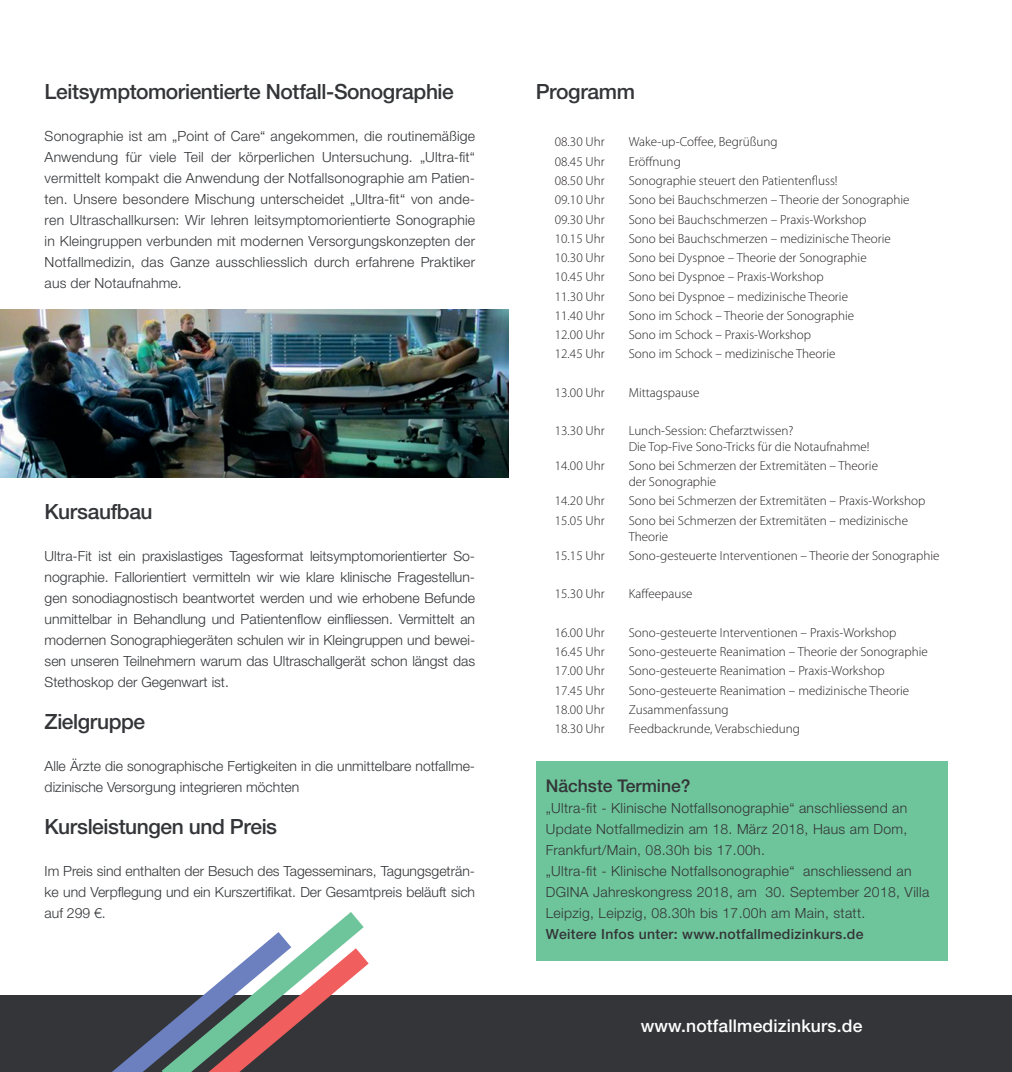
<style>
.page{position:relative;width:1012px;height:1072px;background:#fff}
.page>*{position:absolute;margin:0;border:0;box-sizing:border-box;transform-origin:0 0}
.t1{font:500 21px "Helvetica Neue LT Std";letter-spacing:-.02em;color:#333538}
.t2{font:500 17.5px "Helvetica Neue LT Std";letter-spacing:.01em;color:#fff}
.t3{font:500 17.5px "Helvetica Neue LT Std";color:#333538}
.t4{font:300 14px/21px "Helvetica Neue LT Std";letter-spacing:.02em;color:#333538;text-align:justify}
.t5{font:300 14px/21px "Helvetica Neue LT Std";color:#333538}
.t6{font:500 14px "Helvetica Neue LT Std";letter-spacing:.02em;color:#333538}
.t7{font:300 13.12px/15.8px "Myriad Pro";color:#231f20}
</style>
<div class="page">
<div style="left:536px;top:761px;width:411px;height:199px;background:#6fc59b"></div>
<div style="left:1px;top:995px;width:1011px;height:76px;background:#333538"></div>
<svg style="left:113px;top:912px;width:256px;height:159px"></svg>
<img style="left:0;top:309px;width:508px;height:168px">
<h1 class="t1" style="left:45px;top:79px;width:411px">Leitsymptomorientierte Notfall-Sonographie</h1>
<p class="t4" style="left:45px;top:125px;width:432px">Sonographie ist am „Point of Care“ angekommen, die routinemäßige Anwendung für viele Teil der körperlichen Untersuchung. „Ultra-fit“ vermittelt kompakt die Anwendung der Notfallsonographie am Patien&shy;ten. Unsere besondere Mischung unterscheidet „Ultra-fit“ von ande&shy;ren Ultraschallkursen: Wir lehren leitsymptomorientierte Sonographie in Kleingruppen verbunden mit modernen Versorgungskonzepten der Notfallmedizin, das Ganze ausschliesslich durch erfahrene Praktiker aus der Notaufnahme.</p>
<h1 class="t1" style="left:45px;top:499px;width:109px">Kursaufbau</h1>
<p class="t4" style="left:45px;top:545px;width:432px">Ultra-Fit ist ein praxislastiges Tagesformat leitsymptomorientierter So&shy;nographie. Fallorientiert vermitteln wir wie klare klinische Fragestellun&shy;gen sonodiagnostisch beantwortet werden und wie erhobene Befunde unmittelbar in Behandlung und Patientenflow einfliessen. Vermittelt an modernen Sonographiegeräten schulen wir in Kleingruppen und bewei&shy;sen unseren Teilnehmern warum das Ultraschallgerät schon längst das Stethoskop der Gegenwart ist.</p>
<h1 class="t1" style="left:45px;top:709px;width:102px">Zielgruppe</h1>
<p class="t5" style="left:45px;top:755px;width:432px">Alle Ärzte die sonographische Fertigkeiten in die unmittelbare notfallme&shy;dizinische Versorgung integrieren möchten</p>
<h1 class="t1" style="left:45px;top:814px;width:234px">Kursleistungen und Preis</h1>
<p class="t4" style="left:45px;top:860px;width:432px">Im Preis sind enthalten der Besuch des Tagesseminars, Tagungsgeträn&shy;ke und Verpflegung und ein Kurszertifikat. Der Gesamtpreis beläuft sich auf 299 €.</p>
<h1 class="t1" style="left:536px;top:79px;width:101px">Programm</h1>
<p class="t7" style="left:555px;top:134px;width:51px">08.30 Uhr</p>
<p class="t7" style="left:629px;top:134px;width:151px">Wake-up-Coffee, Begrüßung</p>
<p class="t7" style="left:555px;top:153px;width:51px">08.45 Uhr</p>
<p class="t7" style="left:629px;top:153px;width:54px">Eröffnung</p>
<p class="t7" style="left:555px;top:173px;width:51px">08.50 Uhr</p>
<p class="t7" style="left:629px;top:173px;width:210px">Sonographie steuert den Patientenfluss!</p>
<p class="t7" style="left:555px;top:192px;width:51px">09.10 Uhr</p>
<p class="t7" style="left:629px;top:192px;width:282px">Sono bei Bauchschmerzen – Theorie der Sonographie</p>
<p class="t7" style="left:555px;top:211px;width:51px">09.30 Uhr</p>
<p class="t7" style="left:629px;top:211px;width:239px">Sono bei Bauchschmerzen – Praxis-Workshop</p>
<p class="t7" style="left:555px;top:230px;width:51px">10.15 Uhr</p>
<p class="t7" style="left:629px;top:230px;width:264px">Sono bei Bauchschmerzen – medizinische Theorie</p>
<p class="t7" style="left:555px;top:250px;width:51px">10.30 Uhr</p>
<p class="t7" style="left:629px;top:250px;width:240px">Sono bei Dyspnoe – Theorie der Sonographie</p>
<p class="t7" style="left:555px;top:269px;width:51px">10.45 Uhr</p>
<p class="t7" style="left:629px;top:269px;width:196px">Sono bei Dyspnoe – Praxis-Workshop</p>
<p class="t7" style="left:555px;top:288px;width:51px">11.30 Uhr</p>
<p class="t7" style="left:629px;top:288px;width:221px">Sono bei Dyspnoe – medizinische Theorie</p>
<p class="t7" style="left:555px;top:307px;width:51px">11.40 Uhr</p>
<p class="t7" style="left:629px;top:307px;width:227px">Sono im Schock – Theorie der Sonographie</p>
<p class="t7" style="left:555px;top:327px;width:51px">12.00 Uhr</p>
<p class="t7" style="left:629px;top:327px;width:184px">Sono im Schock – Praxis-Workshop</p>
<p class="t7" style="left:555px;top:346px;width:51px">12.45 Uhr</p>
<p class="t7" style="left:629px;top:346px;width:208px">Sono im Schock – medizinische Theorie</p>
<p class="t7" style="left:555px;top:384px;width:51px">13.00 Uhr</p>
<p class="t7" style="left:629px;top:384px;width:72px">Mittagspause</p>
<p class="t7" style="left:555px;top:423px;width:51px">13.30 Uhr</p>
<p class="t7" style="left:629px;top:423px;width:242px">Lunch-Session: Chefarztwissen?<br>Die Top-Five Sono-Tricks für die Notaufnahme!</p>
<p class="t7" style="left:555px;top:458px;width:51px">14.00 Uhr</p>
<p class="t7" style="left:629px;top:458px;width:251px">Sono bei Schmerzen der Extremitäten – Theorie der Sonographie</p>
<p class="t7" style="left:555px;top:493px;width:51px">14.20 Uhr</p>
<p class="t7" style="left:629px;top:493px;width:298px">Sono bei Schmerzen der Extremitäten – Praxis-Workshop</p>
<p class="t7" style="left:555px;top:512px;width:51px">15.05 Uhr</p>
<p class="t7" style="left:629px;top:512px;width:281px">Sono bei Schmerzen der Extremitäten – medizinische<br>Theorie</p>
<p class="t7" style="left:555px;top:547px;width:51px">15.15 Uhr</p>
<p class="t7" style="left:629px;top:547px;width:312px">Sono-gesteuerte Interventionen – Theorie der Sonographie</p>
<p class="t7" style="left:555px;top:586px;width:51px">15.30 Uhr</p>
<p class="t7" style="left:629px;top:586px;width:65px">Kaffeepause</p>
<p class="t7" style="left:555px;top:624px;width:51px">16.00 Uhr</p>
<p class="t7" style="left:629px;top:624px;width:269px">Sono-gesteuerte Interventionen – Praxis-Workshop</p>
<p class="t7" style="left:555px;top:643px;width:51px">16.45 Uhr</p>
<p class="t7" style="left:629px;top:643px;width:301px">Sono-gesteuerte Reanimation – Theorie der Sonographie</p>
<p class="t7" style="left:555px;top:663px;width:51px">17.00 Uhr</p>
<p class="t7" style="left:629px;top:663px;width:258px">Sono-gesteuerte Reanimation – Praxis-Workshop</p>
<p class="t7" style="left:555px;top:682px;width:51px">17.45 Uhr</p>
<p class="t7" style="left:629px;top:682px;width:282px">Sono-gesteuerte Reanimation – medizinische Theorie</p>
<p class="t7" style="left:555px;top:701px;width:51px">18.00 Uhr</p>
<p class="t7" style="left:629px;top:701px;width:102px">Zusammenfassung</p>
<p class="t7" style="left:555px;top:720px;width:51px">18.30 Uhr</p>
<p class="t7" style="left:629px;top:720px;width:173px">Feedbackrunde, Verabschiedung</p>
<p class="t3" style="left:546px;top:775px;width:146px">Nächste Termine?</p>
<p class="t4" style="left:546px;top:797px;width:385px;text-align:left">„Ultra-fit - Klinische Notfallsonographie“ anschliessend an Update Notfallmedizin am 18. März 2018, Haus am Dom, Frankfurt/Main, 08.30h bis 17.00h.<br>„Ultra-fit - Klinische Notfallsonographie“ anschliessend an DGINA Jahreskongress 2018, am 30. September 2018, Villa Leipzig, Leipzig, 08.30h bis 17.00h am Main, statt.</p>
<p class="t6" style="left:546px;top:926px;width:319px">Weitere Infos unter: www.notfallmedizinkurs.de</p>
<p class="t2" style="left:641px;top:1015px;width:223px">www.notfallmedizinkurs.de</p>
</div>
